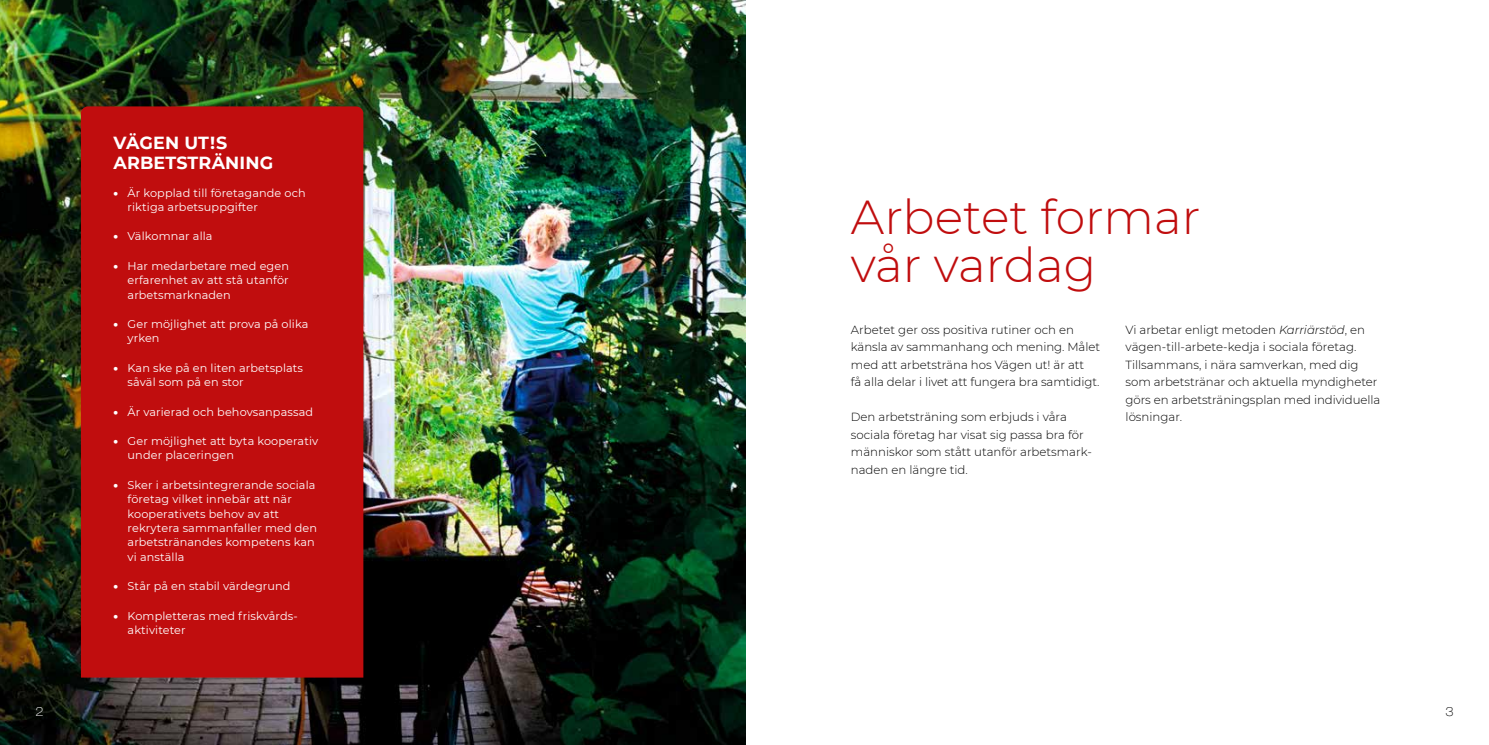
<style>
.page{position:relative;width:1489px;height:745px;background:#fff}
.page>*{position:absolute;margin:0;border:0;box-sizing:border-box;transform-origin:0 0}
.t1{font:300 47.5px/47.5px "Montserrat";color:#c00d0e}
.t2{font:700 17.5px/20px "Montserrat";letter-spacing:.01em;color:#fff}
.t3{font:100 expanded 12.5px "Helvetica Neue LT Std";color:#000}
.t4{font:100 expanded 12.5px "Helvetica Neue LT Std";color:#fff}
.t5{font:300 11.75px/17.5px "Montserrat";color:#000}
.t6{font:11.25px/14.4px "Montserrat";letter-spacing:.01em;color:#fff}
.s1{font-weight:900}
.s2{font-style:italic}
</style>
<div class="page">
<img style="left:0;top:0;width:745px;height:744px">
<div style="left:81px;top:106px;width:282px;height:571px;background:#c00d0e"></div>
<p class="t4" style="left:35px;top:704px;width:10px">2</p>
<h2 class="t2" style="left:113px;top:132px;width:161px">VÄGEN UT!S<br>ARBETSTRÄNING</h2>
<p class="t6" style="left:128px;top:185px;width:180px;text-indent:-14px"><span class="s1">•</span> Är kopplad till företagande och riktiga arbetsuppgifter</p>
<p class="t6" style="left:113px;top:229px;width:101px"><span class="s1">•</span> Välkomnar alla</p>
<p class="t6" style="left:128px;top:258px;width:163px;text-align:justify;text-indent:-14px"><span class="s1">•</span> Har medarbetare med egen erfarenhet av att stå utanför arbetsmarknaden</p>
<p class="t6" style="left:128px;top:316px;width:182px;text-indent:-14px"><span class="s1">•</span> Ger möjlighet att prova på olika yrken</p>
<p class="t6" style="left:128px;top:360px;width:177px;text-indent:-14px"><span class="s1">•</span> Kan ske på en liten arbetsplats såväl som på en stor</p>
<p class="t6" style="left:113px;top:404px;width:201px"><span class="s1">•</span> Är varierad och behovsanpassad</p>
<p class="t6" style="left:128px;top:433px;width:192px;text-indent:-14px"><span class="s1">•</span> Ger möjlighet att byta kooperativ under placeringen</p>
<p class="t6" style="left:128px;top:477px;width:191px;text-indent:-14px"><span class="s1">•</span> Sker i arbetsintegrerande sociala företag vilket innebär att när kooperativets behov av att rekrytera sammanfaller med den arbetstränandes kompetens kan vi anställa</p>
<p class="t6" style="left:113px;top:578px;width:179px"><span class="s1">•</span> Står på en stabil värdegrund</p>
<p class="t6" style="left:128px;top:607px;width:172px;text-indent:-14px"><span class="s1">•</span> Kompletteras med friskvårds&shy;aktiviteter</p>
<h1 class="t1" style="left:850px;top:192px;width:351px">Arbetet formar vår vardag</h1>
<p class="t5" style="left:1125px;top:320px;width:256px">Vi arbetar enligt metoden <span class="s2">Karriärstöd</span>, en vägen-till-arbete-kedja i sociala företag.<br>Tillsammans, i nära samverkan, med dig som arbetstränar och aktuella myndigheter görs en arbetsträningsplan med individuella lösningar.</p>
<p class="t5" style="left:850px;top:320px;width:251px">Arbetet ger oss positiva rutiner och en känsla av sammanhang och mening. Målet med att arbetsträna hos Vägen ut! är att<br>få alla delar i livet att fungera bra samtidigt.</p>
<p class="t5" style="left:850px;top:408px;width:242px">Den arbetsträning som erbjuds i våra sociala företag har visat sig passa bra för människor som stått utanför arbetsmark&shy;naden en längre tid.</p>
<p class="t3" style="left:1445px;top:704px;width:10px">3</p>
</div>
